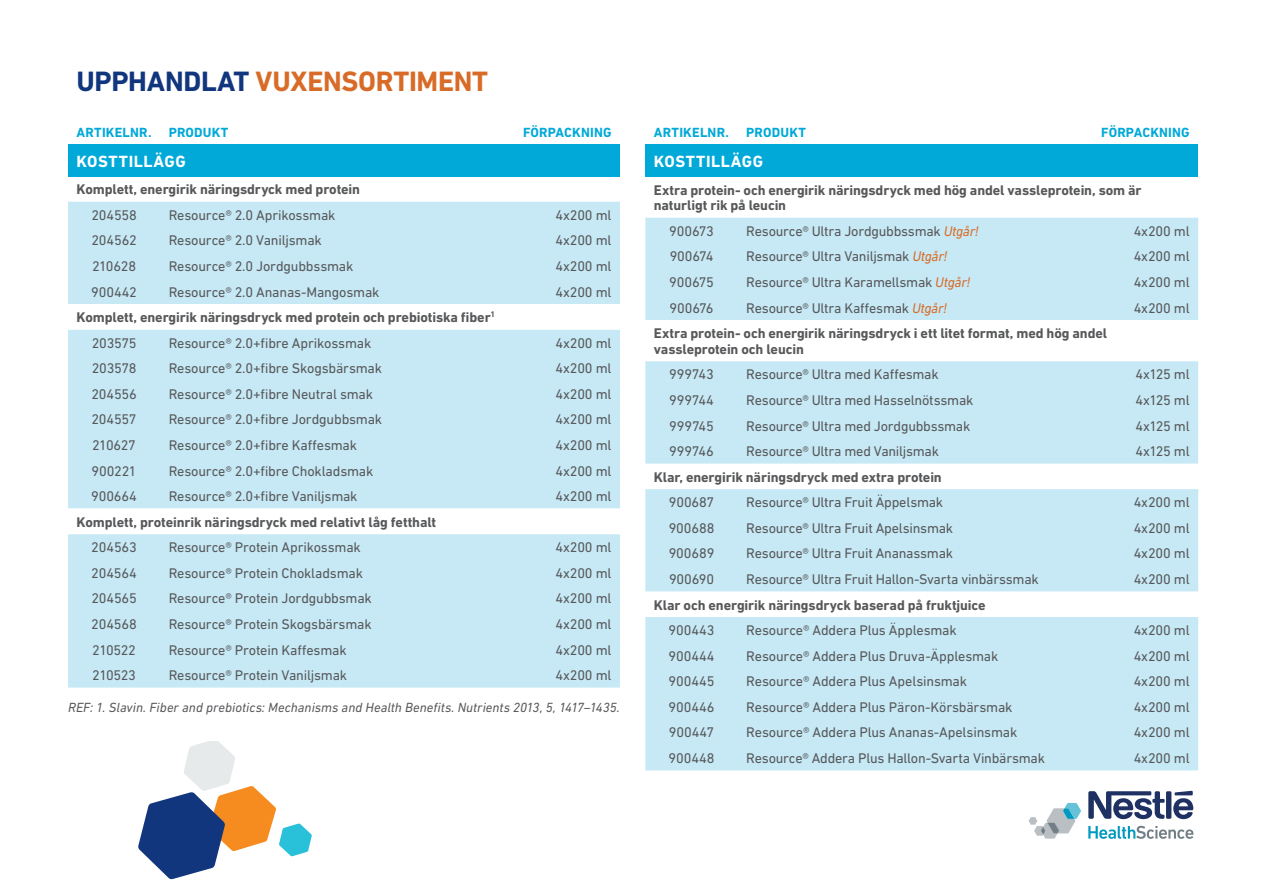
<style>
.page{position:relative;width:1263px;height:893px;background:#fff}
.page>*{position:absolute;margin:0;border:0;box-sizing:border-box;transform-origin:0 0}
.t1{font:700 28.5px "DIN Next LT Pro";letter-spacing:-.01em;color:#d86b27}
.t2{font:700 16.5px "DIN Next LT Pro";letter-spacing:.035em;color:#fff}
.t3{font:14.25px "DIN Next LT Pro";letter-spacing:-.015em;color:#57585a}
.t4{font:700 14.25px/15.8px "DIN Next LT Pro";letter-spacing:-.01em;color:#57585a}
.t5{font:italic 13.5px "DIN Next LT Pro";color:#57585a}
.t6{font:700 13.5px "DIN Next LT Pro";letter-spacing:.015em;color:#00a9d8}
.s1{color:#11367e}
.s2{font-style:italic;color:#d86b27}
</style>
<div class="page">
<div style="left:645px;top:144px;width:553px;height:32px;background:#00a9d8"></div>
<svg style="left:645px;top:218px;width:553px;height:552px;fill:#c6e9f5"></svg>
<div style="left:68px;top:144px;width:552px;height:32px;background:#00a9d8"></div>
<div style="left:68px;top:202px;width:552px;height:486px;background:#c6e9f5"></div>
<svg style="left:68px;top:304px;width:552px;height:230px;fill:#c6e9f5"></svg>
<svg style="left:138px;top:742px;width:174px;height:138px"></svg>
<svg style="left:1088px;top:826px;width:105px;height:13px"></svg>
<svg style="left:1088px;top:791px;width:105px;height:28px"></svg>
<svg style="left:1029px;top:803px;width:52px;height:36px"></svg>
<p class="t1" style="left:76px;top:64px;width:413px"><span class="s1">UPPHANDLAT</span> VUXENSORTIMENT</p>
<p class="t6" style="left:77px;top:124px;width:76px">ARTIKELNR.</p>
<p class="t6" style="left:169px;top:124px;width:61px">PRODUKT</p>
<p class="t6" style="left:523px;top:124px;width:90px">FÖRPACKNING</p>
<p class="t2" style="left:77px;top:152px;width:111px">KOSTTILLÄGG</p>
<p class="t4" style="left:77px;top:181px;width:285px">Komplett, energirik näringsdryck med protein</p>
<p class="t3" style="left:91px;top:207px;width:47px">204558</p>
<p class="t3" style="left:169px;top:207px;width:168px">Resource® 2.0 Aprikossmak</p>
<p class="t3" style="left:556px;top:207px;width:57px">4x200 ml</p>
<p class="t3" style="left:91px;top:232px;width:47px">204562</p>
<p class="t3" style="left:169px;top:232px;width:155px">Resource® 2.0 Vaniljsmak</p>
<p class="t3" style="left:556px;top:232px;width:57px">4x200 ml</p>
<p class="t3" style="left:92px;top:258px;width:45px">210628</p>
<p class="t3" style="left:169px;top:258px;width:186px">Resource® 2.0 Jordgubbssmak</p>
<p class="t3" style="left:556px;top:258px;width:57px">4x200 ml</p>
<p class="t3" style="left:91px;top:283px;width:47px">900442</p>
<p class="t3" style="left:169px;top:283px;width:212px">Resource® 2.0 Ananas-Mangosmak</p>
<p class="t3" style="left:556px;top:283px;width:57px">4x200 ml</p>
<p class="t4" style="left:77px;top:309px;width:420px">Komplett, energirik näringsdryck med protein och prebiotiska fiber<sup>1</sup></p>
<p class="t3" style="left:92px;top:335px;width:46px">203575</p>
<p class="t3" style="left:169px;top:335px;width:204px">Resource® 2.0+fibre Aprikossmak</p>
<p class="t3" style="left:556px;top:335px;width:57px">4x200 ml</p>
<p class="t3" style="left:92px;top:360px;width:46px">203578</p>
<p class="t3" style="left:169px;top:360px;width:215px">Resource® 2.0+fibre Skogsbärsmak</p>
<p class="t3" style="left:556px;top:360px;width:57px">4x200 ml</p>
<p class="t3" style="left:91px;top:386px;width:47px">204556</p>
<p class="t3" style="left:169px;top:386px;width:206px">Resource® 2.0+fibre Neutral smak</p>
<p class="t3" style="left:556px;top:386px;width:57px">4x200 ml</p>
<p class="t3" style="left:92px;top:411px;width:47px">204557</p>
<p class="t3" style="left:169px;top:411px;width:215px">Resource® 2.0+fibre Jordgubbsmak</p>
<p class="t3" style="left:556px;top:411px;width:57px">4x200 ml</p>
<p class="t3" style="left:92px;top:437px;width:45px">210627</p>
<p class="t3" style="left:169px;top:437px;width:190px">Resource® 2.0+fibre Kaffesmak</p>
<p class="t3" style="left:556px;top:437px;width:57px">4x200 ml</p>
<p class="t3" style="left:92px;top:462px;width:46px">900221</p>
<p class="t3" style="left:169px;top:462px;width:206px">Resource® 2.0+fibre Chokladsmak</p>
<p class="t3" style="left:556px;top:462px;width:57px">4x200 ml</p>
<p class="t3" style="left:91px;top:488px;width:47px">900664</p>
<p class="t3" style="left:169px;top:488px;width:190px">Resource® 2.0+fibre Vaniljsmak</p>
<p class="t3" style="left:556px;top:488px;width:57px">4x200 ml</p>
<p class="t4" style="left:77px;top:514px;width:361px">Komplett, proteinrik näringsdryck med relativt låg fetthalt</p>
<p class="t3" style="left:91px;top:539px;width:47px">204563</p>
<p class="t3" style="left:169px;top:539px;width:194px">Resource® Protein Aprikossmak</p>
<p class="t3" style="left:556px;top:539px;width:57px">4x200 ml</p>
<p class="t3" style="left:91px;top:565px;width:47px">204564</p>
<p class="t3" style="left:169px;top:565px;width:196px">Resource® Protein Chokladsmak</p>
<p class="t3" style="left:556px;top:565px;width:57px">4x200 ml</p>
<p class="t3" style="left:91px;top:590px;width:47px">204565</p>
<p class="t3" style="left:169px;top:590px;width:205px">Resource® Protein Jordgubbsmak</p>
<p class="t3" style="left:556px;top:590px;width:57px">4x200 ml</p>
<p class="t3" style="left:91px;top:616px;width:47px">204568</p>
<p class="t3" style="left:169px;top:616px;width:204px">Resource® Protein Skogsbärsmak</p>
<p class="t3" style="left:556px;top:616px;width:57px">4x200 ml</p>
<p class="t3" style="left:92px;top:641px;width:45px">210522</p>
<p class="t3" style="left:169px;top:641px;width:180px">Resource® Protein Kaffesmak</p>
<p class="t3" style="left:556px;top:641px;width:57px">4x200 ml</p>
<p class="t3" style="left:92px;top:667px;width:45px">210523</p>
<p class="t3" style="left:169px;top:667px;width:180px">Resource® Protein Vaniljsmak</p>
<p class="t3" style="left:556px;top:667px;width:57px">4x200 ml</p>
<p class="t5" style="left:68px;top:700px;width:553px">REF: 1. Slavin. Fiber and prebiotics: Mechanisms and Health Benefits. Nutrients 2013, 5, 1417–1435.</p>
<p class="t6" style="left:654px;top:124px;width:76px">ARTIKELNR.</p>
<p class="t6" style="left:746px;top:124px;width:61px">PRODUKT</p>
<p class="t6" style="left:1101px;top:124px;width:90px">FÖRPACKNING</p>
<p class="t2" style="left:654px;top:152px;width:111px">KOSTTILLÄGG</p>
<p class="t4" style="left:654px;top:182px;width:489px">Extra protein- och energirik näringsdryck med hög andel vassleprotein, som är naturligt rik på leucin</p>
<p class="t3" style="left:669px;top:223px;width:46px">900673</p>
<p class="t3" style="left:746px;top:223px;width:234px">Resource® Ultra Jordgubbssmak <span class="s2">Utgår!</span></p>
<p class="t3" style="left:1134px;top:223px;width:57px">4x200 ml</p>
<p class="t3" style="left:670px;top:248px;width:45px">900674</p>
<p class="t3" style="left:746px;top:248px;width:203px">Resource® Ultra Vaniljsmak <span class="s2">Utgår!</span></p>
<p class="t3" style="left:1134px;top:248px;width:57px">4x200 ml</p>
<p class="t3" style="left:669px;top:274px;width:46px">900675</p>
<p class="t3" style="left:746px;top:274px;width:226px">Resource® Ultra Karamellsmak <span class="s2">Utgår!</span></p>
<p class="t3" style="left:1134px;top:274px;width:57px">4x200 ml</p>
<p class="t3" style="left:670px;top:299px;width:45px">900676</p>
<p class="t3" style="left:746px;top:299px;width:202px">Resource® Ultra Kaffesmak <span class="s2">Utgår!</span></p>
<p class="t3" style="left:1134px;top:299px;width:57px">4x200 ml</p>
<p class="t4" style="left:654px;top:325px;width:455px">Extra protein- och energirik näringsdryck i ett litet format, med hög andel vassleprotein och leucin</p>
<p class="t3" style="left:669px;top:366px;width:46px">999743</p>
<p class="t3" style="left:746px;top:366px;width:194px">Resource® Ultra med Kaffesmak</p>
<p class="t3" style="left:1135px;top:366px;width:56px">4x125 ml</p>
<p class="t3" style="left:669px;top:392px;width:46px">999744</p>
<p class="t3" style="left:746px;top:392px;width:229px">Resource® Ultra med Hasselnötssmak</p>
<p class="t3" style="left:1135px;top:392px;width:56px">4x125 ml</p>
<p class="t3" style="left:669px;top:417px;width:46px">999745</p>
<p class="t3" style="left:746px;top:417px;width:226px">Resource® Ultra med Jordgubbssmak</p>
<p class="t3" style="left:1135px;top:417px;width:56px">4x125 ml</p>
<p class="t3" style="left:669px;top:443px;width:46px">999746</p>
<p class="t3" style="left:746px;top:443px;width:194px">Resource® Ultra med Vaniljsmak</p>
<p class="t3" style="left:1135px;top:443px;width:56px">4x125 ml</p>
<p class="t4" style="left:654px;top:469px;width:289px">Klar, energirik näringsdryck med extra protein</p>
<p class="t3" style="left:669px;top:494px;width:47px">900687</p>
<p class="t3" style="left:746px;top:494px;width:198px">Resource® Ultra Fruit Äppelsmak</p>
<p class="t3" style="left:1134px;top:494px;width:57px">4x200 ml</p>
<p class="t3" style="left:669px;top:520px;width:47px">900688</p>
<p class="t3" style="left:746px;top:520px;width:208px">Resource® Ultra Fruit Apelsinsmak</p>
<p class="t3" style="left:1134px;top:520px;width:57px">4x200 ml</p>
<p class="t3" style="left:669px;top:545px;width:47px">900689</p>
<p class="t3" style="left:746px;top:545px;width:208px">Resource® Ultra Fruit Ananassmak</p>
<p class="t3" style="left:1134px;top:545px;width:57px">4x200 ml</p>
<p class="t3" style="left:669px;top:571px;width:47px">900690</p>
<p class="t3" style="left:746px;top:571px;width:294px">Resource® Ultra Fruit Hallon-Svarta vinbärssmak</p>
<p class="t3" style="left:1134px;top:571px;width:57px">4x200 ml</p>
<p class="t4" style="left:654px;top:597px;width:333px">Klar och energirik näringsdryck baserad på fruktjuice</p>
<p class="t3" style="left:668px;top:622px;width:48px">900443</p>
<p class="t3" style="left:746px;top:622px;width:212px">Resource® Addera Plus Äpplesmak</p>
<p class="t3" style="left:1134px;top:622px;width:57px">4x200 ml</p>
<p class="t3" style="left:668px;top:648px;width:48px">900444</p>
<p class="t3" style="left:746px;top:648px;width:254px">Resource® Addera Plus Druva-Äpplesmak</p>
<p class="t3" style="left:1134px;top:648px;width:57px">4x200 ml</p>
<p class="t3" style="left:669px;top:673px;width:47px">900445</p>
<p class="t3" style="left:746px;top:673px;width:222px">Resource® Addera Plus Apelsinsmak</p>
<p class="t3" style="left:1134px;top:673px;width:57px">4x200 ml</p>
<p class="t3" style="left:668px;top:699px;width:48px">900446</p>
<p class="t3" style="left:746px;top:699px;width:268px">Resource® Addera Plus Päron-Körsbärsmak</p>
<p class="t3" style="left:1134px;top:699px;width:57px">4x200 ml</p>
<p class="t3" style="left:669px;top:724px;width:47px">900447</p>
<p class="t3" style="left:746px;top:724px;width:272px">Resource® Addera Plus Ananas-Apelsinsmak</p>
<p class="t3" style="left:1134px;top:724px;width:57px">4x200 ml</p>
<p class="t3" style="left:668px;top:750px;width:48px">900448</p>
<p class="t3" style="left:746px;top:750px;width:300px">Resource® Addera Plus Hallon-Svarta Vinbärsmak</p>
<p class="t3" style="left:1134px;top:750px;width:57px">4x200 ml</p>
</div>
